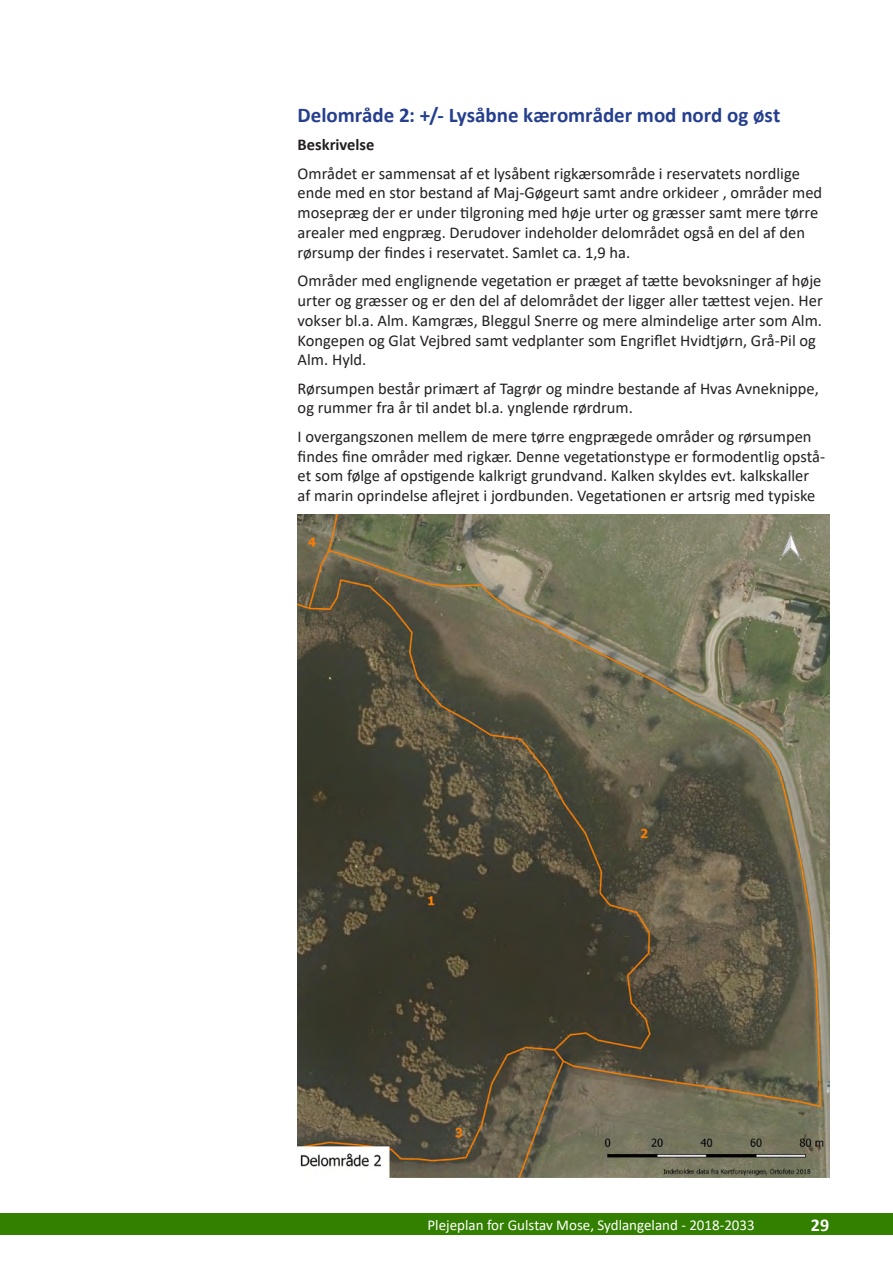
<style>
.page{position:relative;width:893px;height:1263px;background:#fff}
.page>*{position:absolute;margin:0;border:0;box-sizing:border-box;transform-origin:0 0}
.t1{font:700 21px "Calibri";color:#253f8e}
.t2{font:700 18px "Calibri";color:#fff}
.t3{font:16.5px/19.8px "Calibri";color:#231f20}
.t4{font:700 16.5px "Calibri";color:#231f20}
.t5{font:15px "Calibri";color:#fff}
</style>
<div class="page">
<div style="left:0;top:1213px;width:893px;height:22px;background:#338000"></div>
<img style="left:298px;top:514px;width:531px;height:664px">
<p class="t1" style="left:298px;top:100px;width:484px">Delområde 2: +/- Lysåbne kærområder mod nord og øst</p>
<p class="t4" style="left:298px;top:133px;width:78px">Beskrivelse</p>
<p class="t3" style="left:298px;top:163px;width:526px">Området er sammensat af et lysåbent rigkærsområde i reservatets nordlige ende med en stor bestand af Maj-Gøgeurt samt andre orkideer , områder med mosepræg der er under tilgroning med høje urter og græsser samt mere tørre arealer med engpræg. Derudover indeholder delområdet også en del af den rørsump der findes i reservatet. Samlet ca. 1,9 ha.</p>
<p class="t3" style="left:298px;top:270px;width:527px">Områder med englignende vegetation er præget af tætte bevoksninger af høje urter og græsser og er den del af delområdet der ligger aller tættest vejen. Her vokser bl.a. Alm. Kamgræs, Bleggul Snerre og mere almindelige arter som Alm.<br>Kongepen og Glat Vejbred samt vedplanter som Engriflet Hvidtjørn, Grå-Pil og Alm. Hyld.</p>
<p class="t3" style="left:298px;top:378px;width:523px">Rørsumpen består primært af Tagrør og mindre bestande af Hvas Avneknippe, og rummer fra år til andet bl.a. ynglende rørdrum.</p>
<p class="t3" style="left:298px;top:426px;width:529px">I overgangszonen mellem de mere tørre engprægede områder og rørsumpen findes fine områder med rigkær. Denne vegetationstype er formodentlig opstå&shy;et som følge af opstigende kalkrigt grundvand. Kalken skyldes evt. kalkskaller af marin oprindelse aflejret i jordbunden. Vegetationen er artsrig med typiske</p>
<p class="t5" style="left:428px;top:1214px;width:329px">Plejeplan for Gulstav Mose, Sydlangeland - 2018-2033</p>
<p class="t2" style="left:811px;top:1212px;width:20px">29</p>
</div>
